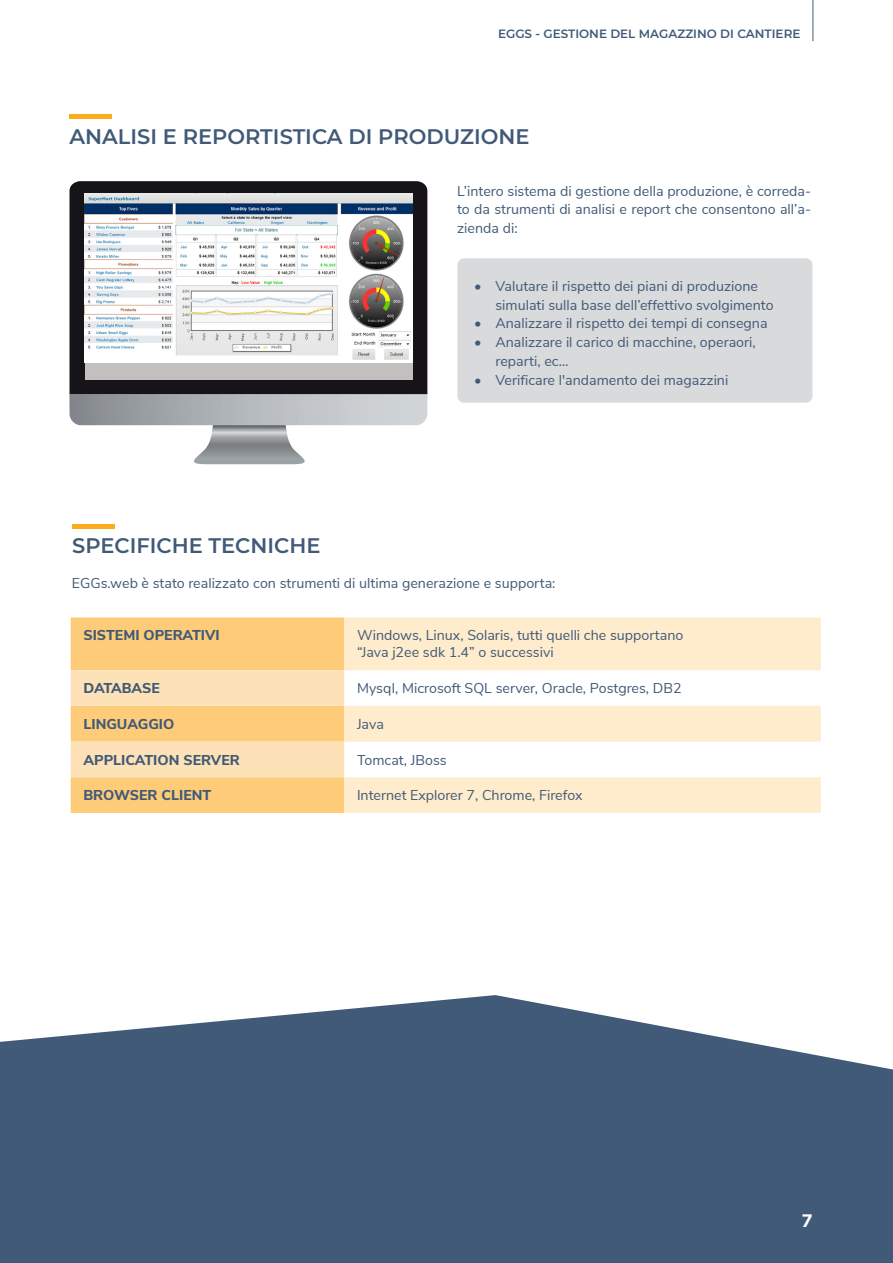
<style>
.page{position:relative;width:893px;height:1263px;background:#fff}
.page>*{position:absolute;margin:0;border:0;box-sizing:border-box;transform-origin:0 0}
.t1{font:600 21px "Montserrat";color:#415a77}
.t2{font:800 18px "Nunito Sans";color:#fff}
.t3{font:14.25px/18.8px "Nunito Sans";color:#415a77;text-align:justify}
.t4{font:800 14.25px "Nunito Sans";color:#415a77}
.t5{font:600 12px "Montserrat";color:#415a77}
</style>
<div class="page">
<hr style="left:813px;top:0;width:1px;height:41px;background:#415a77">
<svg style="left:0;top:995px;width:893px;height:268px;background:#566c86"></svg>
<hr style="left:69px;top:115px;width:42px;height:4px;background:#faad19">
<div style="left:457px;top:258px;width:355px;height:145px;background:#d9dadc;border-radius:7px"></div>
<svg style="left:69px;top:181px;width:358px;height:213px;background:#222025"></svg>
<svg style="left:69px;top:394px;width:358px;height:70px"></svg>
<div style="left:85px;top:194px;width:327px;height:186px;background:#c1c0bf"></div>
<img style="left:85px;top:194px;width:327px;height:168px">
<hr style="left:72px;top:524px;width:43px;height:4px;background:#faad19">
<div style="left:71px;top:617px;width:273px;height:196px;background:#fecb79"></div>
<svg style="left:344px;top:617px;width:477px;height:196px;fill:#feeccd"></svg>
<svg style="left:71px;top:670px;width:273px;height:107px;background:#fedaa2"></svg>
<p class="t5" style="left:498px;top:25px;width:304px">EGGS - GESTIONE DEL MAGAZZINO DI CANTIERE</p>
<p class="t1" style="left:69px;top:121px;width:462px">ANALISI E REPORTISTICA DI PRODUZIONE</p>
<p class="t3" style="left:457px;top:180px;width:355px">L’intero sistema di gestione della produzione, è correda&shy;to da strumenti di analisi e report che consentono all’a&shy;zienda di:</p>
<p class="t3" style="left:474px;top:276px;width:285px">• Valutare il rispetto dei piani di produzione</p>
<p class="t3" style="left:495px;top:294px;width:280px">simulati sulla base dell’effettivo svolgimento</p>
<p class="t3" style="left:474px;top:313px;width:295px">• Analizzare il rispetto dei tempi di consegna</p>
<p class="t3" style="left:474px;top:332px;width:283px">• Analizzare il carico di macchine, operaori,</p>
<p class="t3" style="left:495px;top:351px;width:75px">reparti, ec…</p>
<p class="t3" style="left:474px;top:369px;width:256px">• Verificare l'andamento dei magazzini</p>
<p class="t1" style="left:72px;top:530px;width:250px">SPECIFICHE TECNICHE</p>
<p class="t3" style="left:72px;top:573px;width:485px">EGGs.web è stato realizzato con strumenti di ultima generazione e supporta:</p>
<p class="t4" style="left:83px;top:625px;width:138px">SISTEMI OPERATIVI</p>
<p class="t3" style="left:357px;top:625px;width:328px">Windows, Linux, Solaris, tutti quelli che supportano</p>
<p class="t3" style="left:357px;top:642px;width:198px">“Java j2ee sdk 1.4” o successivi</p>
<p class="t4" style="left:83px;top:678px;width:78px">DATABASE</p>
<p class="t3" style="left:357px;top:678px;width:326px">Mysql, Microsoft SQL server, Oracle, Postgres, DB2</p>
<p class="t4" style="left:83px;top:713px;width:92px">LINGUAGGIO</p>
<p class="t3" style="left:357px;top:714px;width:28px">Java</p>
<p class="t4" style="left:83px;top:749px;width:158px">APPLICATION SERVER</p>
<p class="t3" style="left:357px;top:749px;width:91px">Tomcat, JBoss</p>
<p class="t4" style="left:83px;top:785px;width:129px">BROWSER CLIENT</p>
<p class="t3" style="left:357px;top:785px;width:227px">Internet Explorer 7, Chrome, Firefox</p>
<p class="t2" style="left:802px;top:1208px;width:12px">7</p>
</div>
